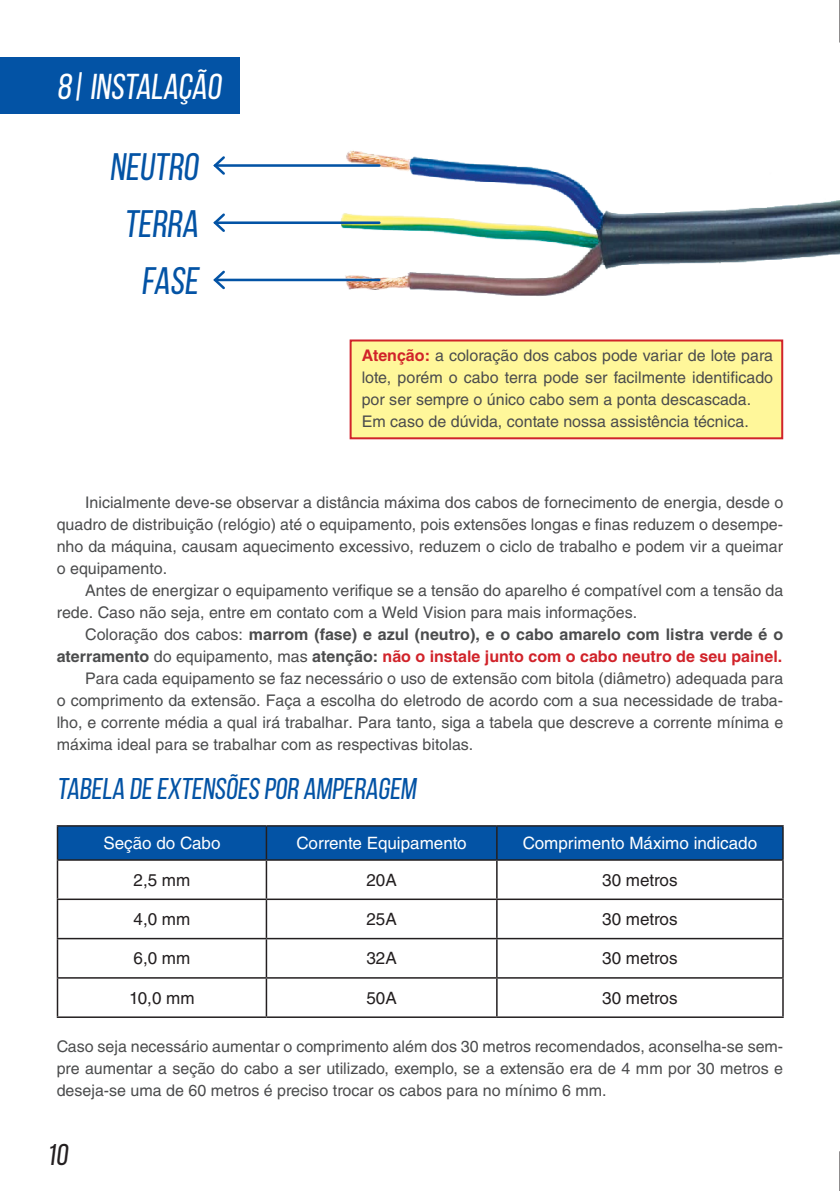
<style>
.page{position:relative;width:840px;height:1191px;background:#fff}
.page>*{position:absolute;margin:0;border:0;box-sizing:border-box;transform-origin:0 0}
.t1{font:38.4px "Bebas Neue";color:#0353a5}
.t2{font:36px "Bebas Neue";color:#fff}
.t3{font:30px "Bebas Neue";color:#0353a5}
.t4{font:30px "Bebas Neue";color:#231f20}
.t5{font:17px "Helvetica LT Std";color:#231f20}
.t6{font:17px "Helvetica LT Std";color:#fff}
.t7{font:16px/22px "Helvetica LT Std";color:#4b4c4d;text-align:justify}
.t8{font:700 16px/22px "Helvetica LT Std";color:#4b4c4d;text-align:right}
.s1{font-weight:700;color:#d1232a}
.s2{font-weight:400}
.s3{color:#d1232a}
</style>
<div class="page">
<hr style="left:839px;top:0;width:1px;height:43px;background:#231f20">
<hr style="left:839px;top:1151px;width:1px;height:40px;background:#231f20">
<div style="left:0;top:57px;width:240px;height:56px;background:#0353a5"></div>
<img style="left:299px;top:150px;width:540px;height:146px">
<hr style="left:215px;top:164px;width:164px;height:3px;background:#0353a5">
<svg style="left:213px;top:156px;width:14px;height:19px"></svg>
<hr style="left:215px;top:221px;width:164px;height:3px;background:#0353a5">
<svg style="left:213px;top:213px;width:14px;height:19px"></svg>
<hr style="left:215px;top:279px;width:164px;height:2px;background:#0353a5">
<svg style="left:213px;top:270px;width:14px;height:20px"></svg>
<div style="left:58px;top:826px;width:723px;height:33px;background:#0353a5"></div>
<hr style="left:57px;top:825px;width:209px;height:1px;background:#231f20">
<hr style="left:57px;top:826px;width:1px;height:33px;background:#231f20">
<hr style="left:266px;top:825px;width:230px;height:1px;background:#231f20">
<hr style="left:265px;top:826px;width:2px;height:33px;background:#231f20">
<hr style="left:496px;top:825px;width:287px;height:1px;background:#231f20">
<hr style="left:496px;top:826px;width:1px;height:33px;background:#231f20">
<hr style="left:781px;top:826px;width:2px;height:33px;background:#231f20">
<hr style="left:57px;top:859px;width:209px;height:1px;background:#231f20">
<hr style="left:57px;top:860px;width:1px;height:38px;background:#231f20">
<hr style="left:266px;top:859px;width:230px;height:1px;background:#231f20">
<hr style="left:265px;top:860px;width:2px;height:38px;background:#231f20">
<hr style="left:496px;top:859px;width:287px;height:1px;background:#231f20">
<hr style="left:496px;top:860px;width:1px;height:38px;background:#231f20">
<hr style="left:781px;top:860px;width:2px;height:38px;background:#231f20">
<hr style="left:57px;top:898px;width:209px;height:2px;background:#231f20">
<hr style="left:57px;top:900px;width:1px;height:38px;background:#231f20">
<hr style="left:266px;top:898px;width:230px;height:2px;background:#231f20">
<hr style="left:265px;top:900px;width:2px;height:38px;background:#231f20">
<hr style="left:496px;top:898px;width:287px;height:2px;background:#231f20">
<hr style="left:496px;top:900px;width:1px;height:38px;background:#231f20">
<hr style="left:781px;top:900px;width:2px;height:38px;background:#231f20">
<hr style="left:57px;top:938px;width:209px;height:1px;background:#231f20">
<hr style="left:57px;top:939px;width:1px;height:38px;background:#231f20">
<hr style="left:266px;top:938px;width:230px;height:1px;background:#231f20">
<hr style="left:265px;top:939px;width:2px;height:38px;background:#231f20">
<hr style="left:496px;top:938px;width:287px;height:1px;background:#231f20">
<hr style="left:496px;top:939px;width:1px;height:38px;background:#231f20">
<hr style="left:781px;top:939px;width:2px;height:38px;background:#231f20">
<hr style="left:57px;top:977px;width:209px;height:1px;background:#231f20">
<hr style="left:57px;top:978px;width:1px;height:38px;background:#231f20">
<hr style="left:266px;top:977px;width:230px;height:1px;background:#231f20">
<hr style="left:265px;top:978px;width:2px;height:38px;background:#231f20">
<hr style="left:496px;top:977px;width:287px;height:1px;background:#231f20">
<hr style="left:496px;top:978px;width:1px;height:38px;background:#231f20">
<hr style="left:781px;top:978px;width:2px;height:38px;background:#231f20">
<hr style="left:57px;top:1016px;width:209px;height:2px;background:#231f20">
<hr style="left:266px;top:1016px;width:230px;height:2px;background:#231f20">
<hr style="left:496px;top:1016px;width:287px;height:2px;background:#231f20">
<hr style="left:839px;top:284px;width:1px;height:46px;background:#6bcff6">
<hr style="left:839px;top:57px;width:1px;height:52px;background:#0353a5">
<div style="left:349px;top:339px;width:433px;height:100px;background:#fff79a;border:2px solid #d1232a"></div>
<p class="t2" style="left:57px;top:67px;width:170px">8| INSTALAÇÃO</p>
<p class="t1" style="left:109px;top:146px;width:95px">NEUTRO</p>
<p class="t1" style="left:124px;top:203px;width:81px">TERRA</p>
<p class="t1" style="left:141px;top:260px;width:63px">FASE</p>
<p class="t7" style="left:361px;top:344px;width:412px"><span class="s1">Atenção:</span> a coloração dos cabos pode variar de lote para lote, porém o cabo terra pode ser facilmente identificado por ser sempre o único cabo sem a ponta descascada.</p>
<p class="t7" style="left:361px;top:410px;width:388px">Em caso de dúvida, contate nossa assistência técnica.</p>
<p class="t7" style="left:57px;top:491px;width:727px;text-indent:28px">Inicialmente deve-se observar a distância máxima dos cabos de fornecimento de energia, desde o quadro de distribuição (relógio) até o equipamento, pois extensões longas e finas reduzem o desempe&shy;nho da máquina, causam aquecimento excessivo, reduzem o ciclo de trabalho e podem vir a queimar o equipamento.</p>
<p class="t7" style="left:57px;top:579px;width:727px;text-indent:28px">Antes de energizar o equipamento verifique se a tensão do aparelho é compatível com a tensão da rede. Caso não seja, entre em contato com a Weld Vision para mais informações.</p>
<p class="t8" style="left:57px;top:623px;width:727px"><span class="s2">Coloração dos cabos:</span> marrom (fase) e azul (neutro), e o cabo amarelo com listra verde é o aterramento <span class="s2">do equipamento, mas</span> atenção: <span class="s3">não o instale junto com o cabo neutro de seu painel.</span></p>
<p class="t7" style="left:57px;top:667px;width:727px;text-indent:28px">Para cada equipamento se faz necessário o uso de extensão com bitola (diâmetro) adequada para o comprimento da extensão. Faça a escolha do eletrodo de acordo com a sua necessidade de traba&shy;lho, e corrente média a qual irá trabalhar. Para tanto, siga a tabela que descreve a corrente mínima e máxima ideal para se trabalhar com as respectivas bitolas.</p>
<p class="t3" style="left:57px;top:772px;width:364px">TABELA DE EXTENSÕES POR AMPERAGEM</p>
<p class="t6" style="left:103px;top:833px;width:118px">Seção do Cabo</p>
<p class="t6" style="left:296px;top:833px;width:171px">Corrente Equipamento</p>
<p class="t6" style="left:522px;top:833px;width:236px">Comprimento Máximo indicado</p>
<p class="t5" style="left:133px;top:870px;width:58px">2,5 mm</p>
<p class="t5" style="left:366px;top:870px;width:32px">20A</p>
<p class="t5" style="left:602px;top:870px;width:77px">30 metros</p>
<p class="t5" style="left:133px;top:909px;width:58px">4,0 mm</p>
<p class="t5" style="left:366px;top:909px;width:32px">25A</p>
<p class="t5" style="left:602px;top:909px;width:77px">30 metros</p>
<p class="t5" style="left:133px;top:948px;width:58px">6,0 mm</p>
<p class="t5" style="left:366px;top:948px;width:32px">32A</p>
<p class="t5" style="left:602px;top:948px;width:77px">30 metros</p>
<p class="t5" style="left:129px;top:987px;width:67px">10,0 mm</p>
<p class="t5" style="left:366px;top:987px;width:32px">50A</p>
<p class="t5" style="left:602px;top:987px;width:77px">30 metros</p>
<p class="t7" style="left:57px;top:1035px;width:727px">Caso seja necessário aumentar o comprimento além dos 30 metros recomendados, aconselha-se sem&shy;pre aumentar a seção do cabo a ser utilizado, exemplo, se a extensão era de 4 mm por 30 metros e deseja-se uma de 60 metros é preciso trocar os cabos para no mínimo 6 mm.</p>
<h3 class="t4" style="left:46px;top:1138px;width:27px">10</h3>
</div>
